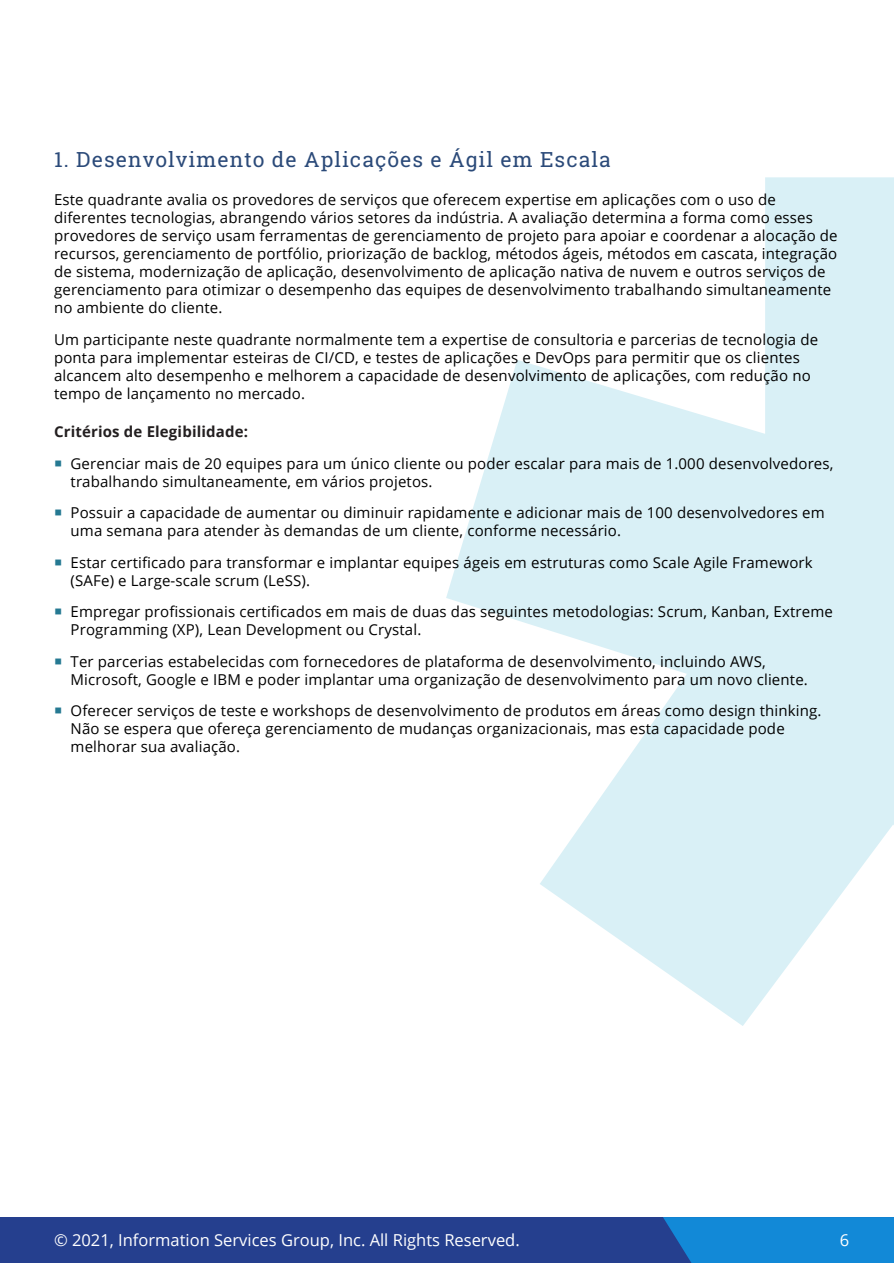
<style>
.page{position:relative;width:894px;height:1263px;background:#fff}
.page>*{position:absolute;margin:0;border:0;box-sizing:border-box;transform-origin:0 0}
.Body_Copy{font:21px "Roboto Slab";letter-spacing:.05em;color:#2b4a79}
.t1{font:16.5px "Open Sans";color:#fff}
.Body_Copy-2{font:15px/18px "Open Sans";letter-spacing:.01em;color:#000}
.Body_Copy-3{font:700 15px "Open Sans";letter-spacing:.01em;color:#231f20}
</style>
<div class="page">
<div style="left:0;top:1217px;width:893px;height:46px;background:#253f8e"></div>
<div style="left:663px;top:1217px;width:230px;height:46px;background:#1289d7"></div>
<svg style="left:446px;top:177px;width:447px;height:849px;fill:#d9f0f6"></svg>
<p class="Body_Copy" style="left:54px;top:145px;width:558px">1. Desenvolvimento de Aplicações e Ágil em Escala</p>
<p class="Body_Copy-2" style="left:54px;top:190px;width:784px">Este quadrante avalia os provedores de serviços que oferecem expertise em aplicações com o uso de diferentes tecnologias, abrangendo vários setores da indústria. A avaliação determina a forma como esses provedores de serviço usam ferramentas de gerenciamento de projeto para apoiar e coordenar a alocação de recursos, gerenciamento de portfólio, priorização de backlog, métodos ágeis, métodos em cascata, integração de sistema, modernização de aplicação, desenvolvimento de aplicação nativa de nuvem e outros serviços de gerenciamento para otimizar o desempenho das equipes de desenvolvimento trabalhando simultaneamente no ambiente do cliente.</p>
<p class="Body_Copy-2" style="left:54px;top:330px;width:765px">Um participante neste quadrante normalmente tem a expertise de consultoria e parcerias de tecnologia de ponta para implementar esteiras de CI/CD, e testes de aplicações e DevOps para permitir que os clientes alcancem alto desempenho e melhorem a capacidade de desenvolvimento de aplicações, com redução no tempo de lançamento no mercado.</p>
<p class="Body_Copy-3" style="left:54px;top:421px;width:195px">Critérios de Elegibilidade:</p>
<p class="Body_Copy-2" style="left:70px;top:454px;width:764px">Gerenciar mais de 20 equipes para um único cliente ou poder escalar para mais de 1.000 desenvolvedores, trabalhando simultaneamente, em vários projetos.</p>
<p class="Body_Copy-2" style="left:70px;top:503px;width:755px">Possuir a capacidade de aumentar ou diminuir rapidamente e adicionar mais de 100 desenvolvedores em uma semana para atender às demandas de um cliente, conforme necessário.</p>
<p class="Body_Copy-2" style="left:70px;top:553px;width:743px">Estar certificado para transformar e implantar equipes ágeis em estruturas como Scale Agile Framework (SAFe) e Large-scale scrum (LeSS).</p>
<p class="Body_Copy-2" style="left:70px;top:602px;width:763px">Empregar profissionais certificados em mais de duas das seguintes metodologias: Scrum, Kanban, Extreme<br>Programming (XP), Lean Development ou Crystal.</p>
<p class="Body_Copy-2" style="left:70px;top:652px;width:738px">Ter parcerias estabelecidas com fornecedores de plataforma de desenvolvimento, incluindo AWS,<br>Microsoft, Google e IBM e poder implantar uma organização de desenvolvimento para um novo cliente.</p>
<p class="Body_Copy-2" style="left:70px;top:701px;width:752px">Oferecer serviços de teste e workshops de desenvolvimento de produtos em áreas como design thinking.<br>Não se espera que ofereça gerenciamento de mudanças organizacionais, mas esta capacidade pode melhorar sua avaliação.</p>
<p class="t1" style="left:54px;top:1229px;width:467px">© 2021, Information Services Group, Inc. All Rights Reserved.</p>
<p class="t1" style="left:839px;top:1229px;width:11px">6</p>
</div>
